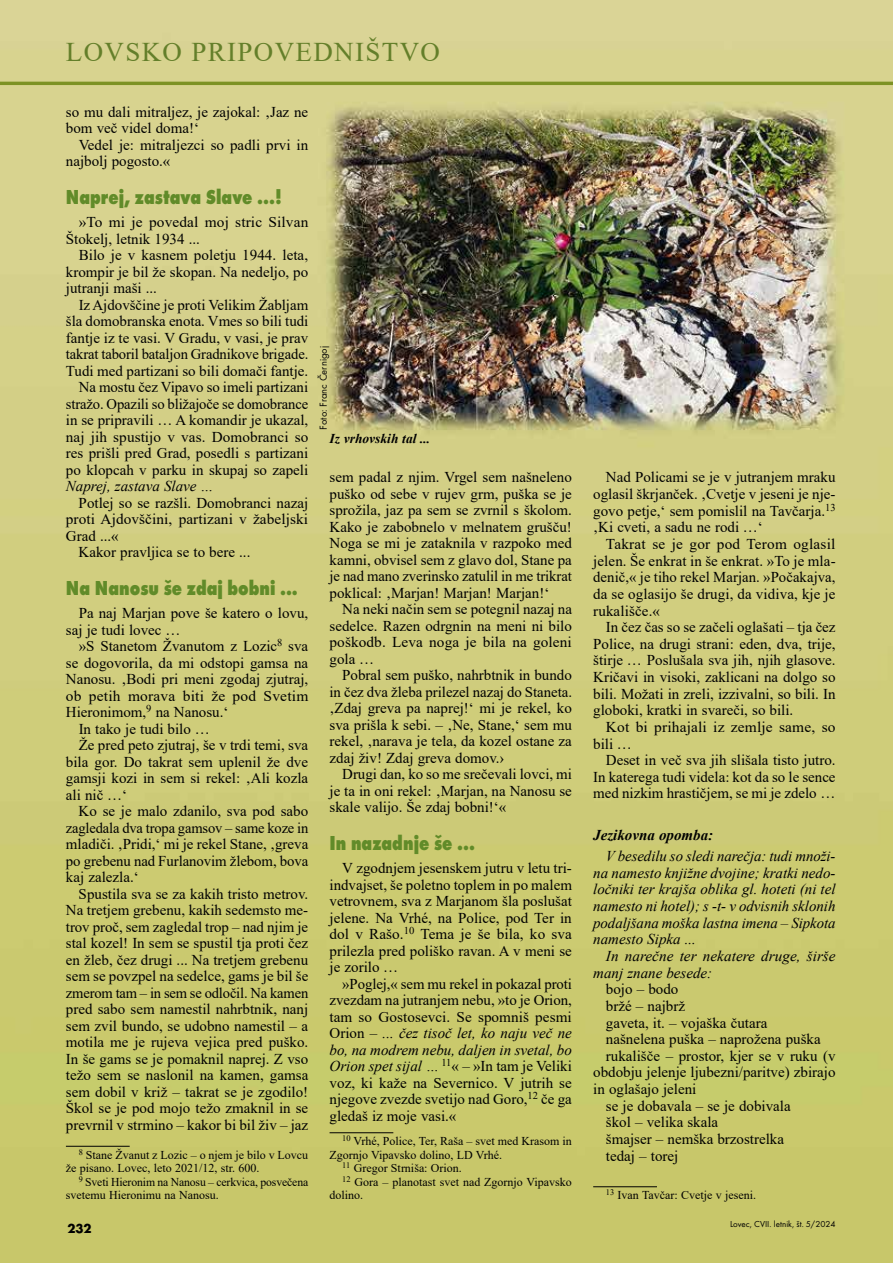
<style>
.page{position:relative;width:893px;height:1263px;background:#fff}
.page>*{position:absolute;margin:0;border:0;box-sizing:border-box;transform-origin:0 0}
.t1{font:27px "Times New Roman";letter-spacing:.05em;color:#647f2a}
.t2{font:700 21px "Futura TEE Extr";color:#618b29;scale:.8 1}
.t3{font:15px/16.5px "Times New Roman";color:#000;text-align:justify}
.t4{font:italic 15px/16.6px "Times New Roman";color:#000;text-align:justify}
.t5{font:italic 700 15px "Times New Roman";color:#000}
.t6{font:italic 700 13.5px "Times New Roman";color:#000}
.t7{font:700 13.5px "Futura TEE";color:#000}
.t8{font:12px/13.5px "Times New Roman";color:#000}
.t9{font:10.5px "Futura TEE";color:#000}
.t10{font:9px "Futura TEE";color:#000}
.s1{font-style:italic}
</style>
<div class="page">
<img style="left:0;top:0;width:893px;height:1263px">
<hr style="left:593px;top:1186px;width:64px;height:1px;background:#000">
<hr style="left:330px;top:1132px;width:63px;height:1px;background:#000">
<hr style="left:66px;top:1146px;width:64px;height:1px;background:#000">
<hr style="left:0;top:82px;width:893px;height:3px;background:#7d9224">
<h1 class="t1" style="left:66px;top:33px;width:376px">LOVSKO PRIPOVEDNIŠTVO</h1>
<p class="t3" style="left:66px;top:103px;width:244px">so mu dali mitraljez, je zajokal: ‚Jaz ne bom več videl doma!‘</p>
<p class="t3" style="left:66px;top:136px;width:244px;text-indent:13px">Vedel je: mitraljezci so padli prvi in najbolj pogosto.«</p>
<h2 class="t2" style="left:66px;top:185px;width:271px">Naprej, zastava Slave ...!</h2>
<p class="t3" style="left:66px;top:213px;width:244px;text-indent:13px">»To mi je povedal moj stric Silvan<br>Štokelj, letnik 1934 ...</p>
<p class="t3" style="left:66px;top:246px;width:244px;text-indent:13px">Bilo je v kasnem poletju 1944. leta, krompir je bil že skopan. Na nedeljo, po jutranji maši ...</p>
<p class="t3" style="left:66px;top:296px;width:244px;text-align:right">Iz Ajdovščine je proti Velikim Žabljam šla domobranska enota. Vmes so bili tudi fantje iz te vasi. V Gradu, v vasi, je prav takrat taboril bataljon Gradnikove brigade.<br>Tudi med partizani so bili domači fantje.<br>Na mostu čez Vipavo so imeli partizani stražo. Opazili so bližajoče se domobrance in se pripravili … A komandir je ukazal, naj jih spustijo v vas. Domobranci so res prišli pred Grad, posedli s partizani po klopcah v parku in skupaj so zapeli</p>
<p class="t4" style="left:66px;top:477px;width:149px">Naprej, zastava Slave …</p>
<p class="t3" style="left:79px;top:494px;width:231px">Potlej so se razšli. Domobranci nazaj</p>
<p class="t3" style="left:66px;top:510px;width:244px">proti Ajdovščini, partizani v žabeljski</p>
<p class="t3" style="left:66px;top:527px;width:54px">Grad ...«</p>
<p class="t3" style="left:79px;top:543px;width:173px">Kakor pravljica se to bere ...</p>
<h2 class="t2" style="left:66px;top:576px;width:292px">Na Nanosu še zdaj bobni ...</h2>
<p class="t3" style="left:66px;top:604px;width:244px;text-indent:13px">Pa naj Marjan pove še katero o lovu, saj je tudi lovec …</p>
<p class="t3" style="left:79px;top:637px;width:231px">»S Stanetom Žvanutom z Lozic<sup>8</sup> sva</p>
<p class="t3" style="left:66px;top:654px;width:244px">se dogovorila, da mi odstopi gamsa na</p>
<p class="t3" style="left:66px;top:670px;width:244px">Nanosu. ‚Bodi pri meni zgodaj zjutraj,</p>
<p class="t3" style="left:66px;top:687px;width:244px">ob petih morava biti že pod Svetim</p>
<p class="t3" style="left:66px;top:703px;width:164px">Hieronimom,<sup>9</sup> na Nanosu.‘</p>
<p class="t3" style="left:79px;top:720px;width:133px">In tako je tudi bilo …</p>
<p class="t3" style="left:79px;top:736px;width:231px">Že pred peto zjutraj, še v trdi temi, sva</p>
<p class="t3" style="left:66px;top:753px;width:244px">bila gor. Do takrat sem uplenil že dve</p>
<p class="t3" style="left:66px;top:769px;width:244px">gamsji kozi in sem si rekel: ‚Ali kozla</p>
<p class="t3" style="left:66px;top:786px;width:63px">ali nič …‘</p>
<p class="t3" style="left:79px;top:802px;width:231px">Ko se je malo zdanilo, sva pod sabo</p>
<p class="t3" style="left:66px;top:819px;width:244px">zagledala dva tropa gamsov – same koze in</p>
<p class="t3" style="left:66px;top:835px;width:244px">mladiči. ‚Pridi,‘ mi je rekel Stane, ‚greva</p>
<p class="t3" style="left:66px;top:852px;width:244px">po grebenu nad Furlanovim žlebom, bova</p>
<p class="t3" style="left:66px;top:868px;width:74px">kaj zalezla.‘</p>
<p class="t3" style="left:79px;top:885px;width:231px">Spustila sva se za kakih tristo metrov.</p>
<p class="t3" style="left:66px;top:901px;width:244px">Na tretjem grebenu, kakih sedemsto me-</p>
<p class="t3" style="left:66px;top:918px;width:244px">trov proč, sem zagledal trop – nad njim je</p>
<p class="t3" style="left:66px;top:934px;width:244px">stal kozel! In sem se spustil tja proti čez</p>
<p class="t3" style="left:66px;top:951px;width:244px">en žleb, čez drugi ... Na tretjem grebenu</p>
<p class="t3" style="left:66px;top:967px;width:244px">sem se povzpel na sedelce, gams je bil še</p>
<p class="t3" style="left:66px;top:984px;width:244px">zmerom tam – in sem se odločil. Na kamen</p>
<p class="t3" style="left:66px;top:1000px;width:244px">pred sabo sem namestil nahrbtnik, nanj</p>
<p class="t3" style="left:66px;top:1017px;width:244px">sem zvil bundo, se udobno namestil – a</p>
<p class="t3" style="left:66px;top:1033px;width:244px">motila me je rujeva vejica pred puško.</p>
<p class="t3" style="left:66px;top:1050px;width:244px">In še gams se je pomaknil naprej. Z vso</p>
<p class="t3" style="left:66px;top:1066px;width:244px">težo sem se naslonil na kamen, gamsa</p>
<p class="t3" style="left:66px;top:1083px;width:244px">sem dobil v križ – takrat se je zgodilo!</p>
<p class="t3" style="left:66px;top:1099px;width:244px">Škol se je pod mojo težo zmaknil in se</p>
<p class="t3" style="left:66px;top:1116px;width:244px">prevrnil v strmino – kakor bi bil živ – jaz</p>
<p class="t8" style="left:66px;top:1147px;width:244px;text-indent:13px"><sup>8</sup> Stane Žvanut z Lozic – o njem je bilo v Lovcu že pisano. Lovec, leto 2021/12, str. 600.</p>
<p class="t8" style="left:66px;top:1174px;width:244px;text-indent:13px"><sup>9</sup> Sveti Hieronim na Nanosu – cerkvica, posvečena svetemu Hieronimu na Nanosu.</p>
<p class="t7" style="left:67px;top:1220px;width:26px">232</p>
<p class="t10" style="left:730px;top:1219px;width:107px">Lovec, CVII. letnik, št. 5/2024</p>
<p class="t9" style="left:317px;top:429px;width:85px;rotate:-90deg">Foto: Franc Černigoj</p>
<p class="t6" style="left:330px;top:429px;width:102px">Iz vrhovskih tal ...</p>
<p class="t3" style="left:330px;top:469px;width:244px">sem padal z njim. Vrgel sem našneleno puško od sebe v rujev grm, puška se je sprožila, jaz pa sem se zvrnil s školom.<br>Kako je zabobnelo v melnatem grušču!<br>Noga se mi je zataknila v razpoko med kamni, obvisel sem z glavo dol, Stane pa je nad mano zverinsko zatulil in me trikrat poklical: ‚Marjan! Marjan! Marjan!‘</p>
<p class="t3" style="left:330px;top:601px;width:244px;text-indent:13px">Na neki način sem se potegnil nazaj na sedelce. Razen odrgnin na meni ni bilo poškodb. Leva noga je bila na goleni gola …</p>
<p class="t3" style="left:330px;top:667px;width:244px;text-indent:13px">Pobral sem puško, nahrbtnik in bundo in čez dva žleba prilezel nazaj do Staneta. ‚Zdaj greva pa naprej!‘ mi je rekel, ko sva prišla k sebi. – ‚Ne, Stane,‘ sem mu rekel, ‚narava je tela, da kozel ostane za zdaj živ! Zdaj greva domov.›</p>
<p class="t3" style="left:330px;top:766px;width:244px;text-indent:13px">Drugi dan, ko so me srečevali lovci, mi je ta in oni rekel: ‚Marjan, na Nanosu se skale valijo. Še zdaj bobni!‘«</p>
<h2 class="t2" style="left:330px;top:831px;width:183px">In nazadnje še ...</h2>
<p class="t3" style="left:330px;top:860px;width:244px;text-indent:13px">V zgodnjem jesenskem jutru v letu tri&shy;indvajset, še poletno toplem in po malem vetrovnem, sva z Marjanom šla poslušat jelene. Na Vrhé, na Police, pod Ter in dol v Rašo.<sup>10</sup> Tema je še bila, ko sva prilezla pred poliško ravan. A v meni se je zorilo …</p>
<p class="t3" style="left:330px;top:975px;width:244px;text-indent:13px">»Poglej,« sem mu rekel in pokazal proti zvezdam na jutranjem nebu, »to je Orion, tam so Gostosevci. Se spomniš pesmi Orion – <span class="s1">... čez tisoč let, ko naju več ne bo, na modrem nebu, daljen in svetal, bo Orion spet sijal …</span> <sup>11</sup>« – »In tam je Veliki voz, ki kaže na Severnico. V jutrih se njegove zvezde svetijo nad Goro,<sup>12</sup> če ga gledaš iz moje vasi.«</p>
<p class="t8" style="left:342px;top:1134px;width:231px"><sup>10</sup> Vrhé, Police, Ter, Raša – svet med Krasom in</p>
<p class="t8" style="left:330px;top:1147px;width:174px">Zgornjo Vipavsko dolino, LD Vrhé.</p>
<p class="t8" style="left:342px;top:1161px;width:121px"><sup>11</sup> Gregor Strniša: Orion.</p>
<p class="t8" style="left:342px;top:1174px;width:231px"><sup>12</sup> Gora – planotast svet nad Zgornjo Vipavsko</p>
<p class="t8" style="left:330px;top:1188px;width:35px">dolino.</p>
<p class="t3" style="left:593px;top:469px;width:244px;text-indent:13px">Nad Policami se je v jutranjem mraku oglasil škrjanček. ‚Cvetje v jeseni je nje&shy;govo petje,‘ sem pomislil na Tavčarja.<sup>13 </sup>‚Ki cveti, a sadu ne rodi …‘</p>
<p class="t3" style="left:593px;top:535px;width:244px;text-indent:13px">Takrat se je gor pod Terom oglasil jelen. Še enkrat in še enkrat. »To je mla&shy;denič,« je tiho rekel Marjan. »Počakajva, da se oglasijo še drugi, da vidiva, kje je rukališče.«</p>
<p class="t3" style="left:593px;top:618px;width:244px;text-indent:13px">In čez čas so se začeli oglašati – tja čez Police, na drugi strani: eden, dva, trije, štirje … Poslušala sva jih, njih glasove.<br>Kričavi in visoki, zaklicani na dolgo so bili. Možati in zreli, izzivalni, so bili. In globoki, kratki in svareči, so bili.</p>
<p class="t3" style="left:593px;top:718px;width:244px;text-indent:13px">Kot bi prihajali iz zemlje same, so bili …</p>
<p class="t3" style="left:593px;top:751px;width:244px;text-indent:13px">Deset in več sva jih slišala tisto jutro.<br>In katerega tudi videla: kot da so le sence med nizkim hrastičjem, se mi je zdelo …</p>
<p class="t5" style="left:593px;top:825px;width:121px">Jezikovna opomba:</p>
<p class="t4" style="left:593px;top:847px;width:244px;text-indent:13px">V besedilu so sledi narečja: tudi množi&shy;na namesto knjižne dvojine; kratki nedo&shy;ločniki ter krajša oblika gl. hoteti (ni tel namesto ni hotel); s -t- v odvisnih sklonih podaljšana moška lastna imena – Sipkota namesto Sipka ...</p>
<p class="t4" style="left:593px;top:947px;width:244px;text-indent:13px">In narečne ter nekatere druge, širše manj znane besede:</p>
<p class="t3" style="left:606px;top:980px;width:74px">bojo – bodo</p>
<p class="t3" style="left:606px;top:997px;width:81px">bržé – najbrž</p>
<p class="t3" style="left:606px;top:1014px;width:163px">gaveta, it. – vojaška čutara</p>
<p class="t3" style="left:606px;top:1030px;width:216px">našnelena puška – naprožena puška</p>
<p class="t3" style="left:606px;top:1047px;width:231px">rukališče – prostor, kjer se v ruku (v</p>
<p class="t3" style="left:593px;top:1064px;width:244px">obdobju jelenje ljubezni/paritve) zbirajo</p>
<p class="t3" style="left:593px;top:1080px;width:105px">in oglašajo jeleni</p>
<p class="t3" style="left:606px;top:1097px;width:186px">se je dobavala – se je dobivala</p>
<p class="t3" style="left:606px;top:1113px;width:114px">škol – velika skala</p>
<p class="t3" style="left:606px;top:1130px;width:180px">šmajser – nemška brzostrelka</p>
<p class="t3" style="left:606px;top:1147px;width:74px">tedaj – torej</p>
<p class="t8" style="left:606px;top:1188px;width:152px"><sup>13</sup> Ivan Tavčar: Cvetje v jeseni.</p>
</div>
